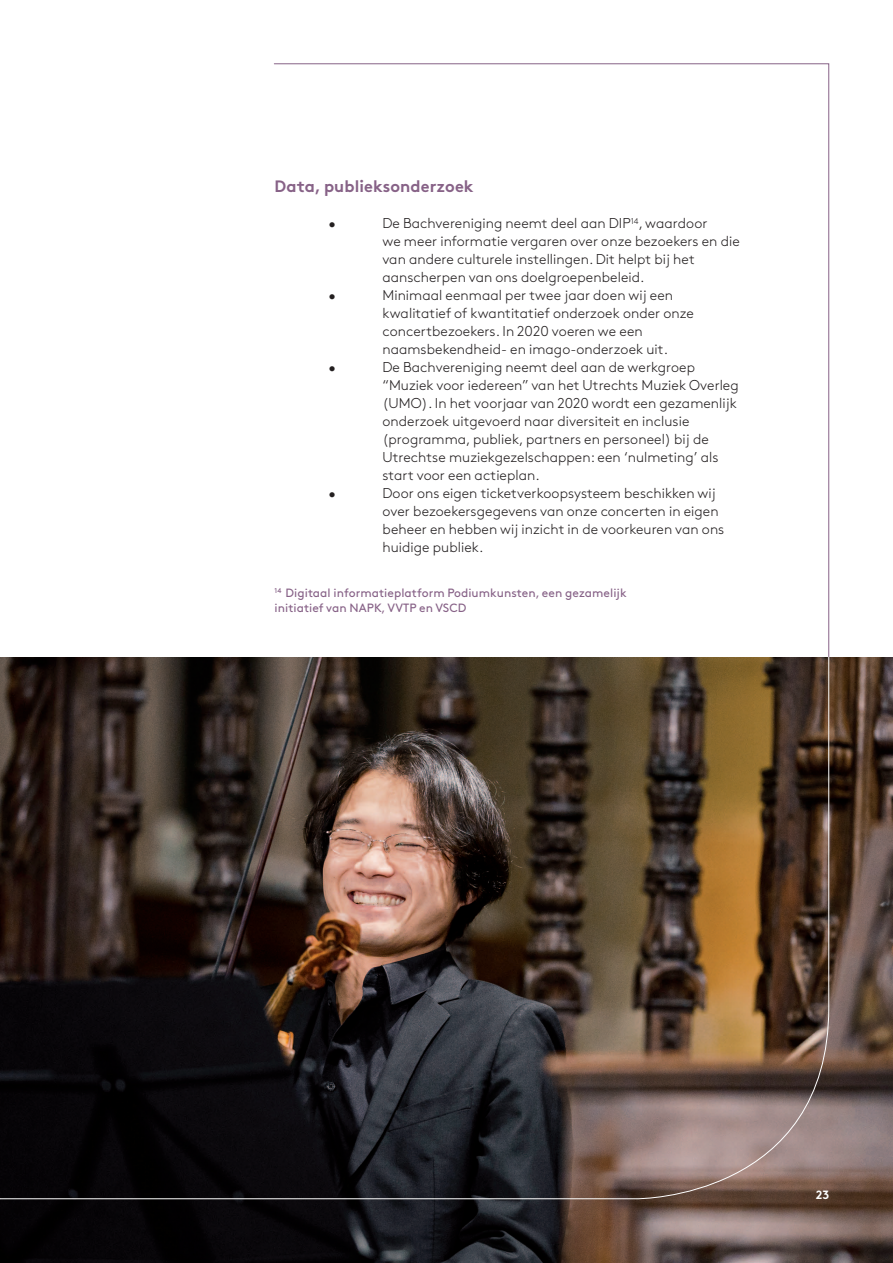
<style>
.page{position:relative;width:893px;height:1263px;background:#fff}
.page>*{position:absolute;margin:0;border:0;box-sizing:border-box;transform-origin:0 0}
.t1{font:700 16.5px "Brown";letter-spacing:.005em;color:#876287}
.t2{font:300 14.25px/18px "Brown";letter-spacing:.005em;color:#231f20}
.t3{font:12px/15px "Brown";letter-spacing:.005em;color:#876287}
.t4{font:700 12px "Brown";color:#fff}
</style>
<div class="page">
<svg style="left:274px;top:63px;width:555px;height:593px"></svg>
<img style="left:0;top:657px;width:893px;height:606px">
<img style="left:0;top:656px;width:829px;height:543px">
<p class="t1" style="left:274px;top:173px;width:201px">Data, publieksonderzoek</p>
<p class="t2" style="left:328px;top:213px;width:9px">•</p>
<p class="t2" style="left:382px;top:213px;width:359px">De Bachvereniging neemt deel aan DIP<sup>14</sup>, waardoor<br>we meer informatie vergaren over onze bezoekers en die van andere culturele instellingen. Dit helpt bij het aanscherpen van ons doelgroepenbeleid.</p>
<p class="t2" style="left:328px;top:285px;width:9px">•</p>
<p class="t2" style="left:382px;top:285px;width:313px">Minimaal eenmaal per twee jaar doen wij een kwalitatief of kwantitatief onderzoek onder onze concertbezoekers. In 2020 voeren we een naamsbekendheid- en imago-onderzoek uit.</p>
<p class="t2" style="left:328px;top:357px;width:9px">•</p>
<p class="t2" style="left:382px;top:357px;width:358px">De Bachvereniging neemt deel aan de werkgroep “Muziek voor iedereen” van het Utrechts Muziek Overleg (UMO). In het voorjaar van 2020 wordt een gezamenlijk onderzoek uitgevoerd naar diversiteit en inclusie (programma, publiek, partners en personeel) bij de Utrechtse muziekgezelschappen: een ‘nulmeting’ als start voor een actieplan.</p>
<p class="t2" style="left:328px;top:483px;width:9px">•</p>
<p class="t2" style="left:382px;top:483px;width:343px">Door ons eigen ticketverkoopsysteem beschikken wij over bezoekersgegevens van onze concerten in eigen beheer en hebben wij inzicht in de voorkeuren van ons huidige publiek.</p>
<p class="t3" style="left:275px;top:585px;width:354px"><sup>14</sup> Digitaal informatieplatform Podiumkunsten, een gezamelijk initiatief van NAPK, VVTP en VSCD</p>
<p class="t4" style="left:816px;top:1185px;width:15px">23</p>
</div>
